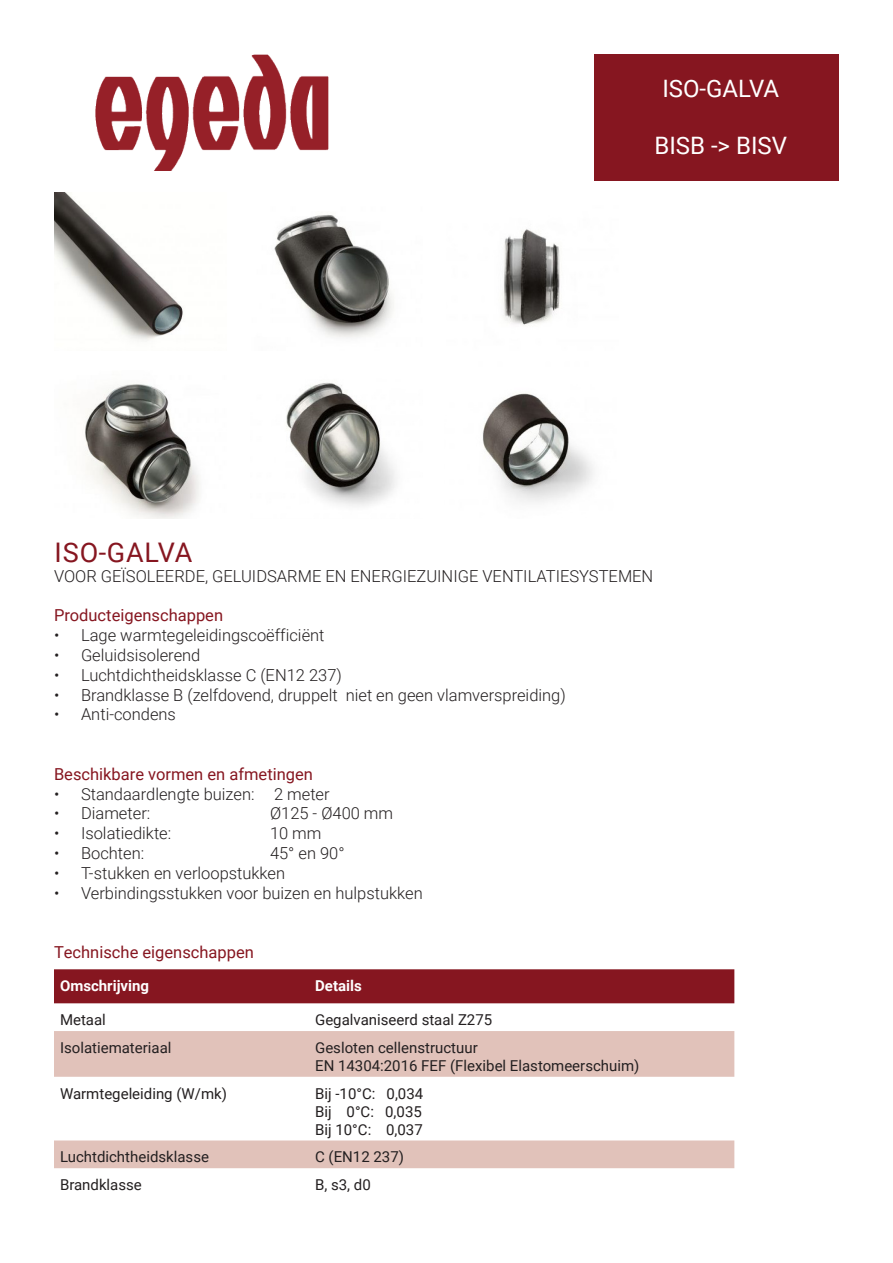
<style>
.page{position:relative;width:893px;height:1263px;background:#fff}
.page>*{position:absolute;margin:0;border:0;box-sizing:border-box;transform-origin:0 0}
.t1{font:27px "Roboto";letter-spacing:.035em;color:#861620}
.t2{font:24px "Roboto";color:#fff}
.t3{font:300 16.5px "Roboto";color:#231f20}
.t4{font:16.5px "Roboto";color:#861620}
.t5{font:15px/18px "Roboto";color:#231f20}
.t6{font:700 15px "Roboto";color:#fff}
</style>
<div class="page">
<img style="left:95px;top:54px;width:233px;height:117px">
<div style="left:594px;top:54px;width:245px;height:127px;background:#861620"></div>
<div style="left:54px;top:969px;width:680px;height:34px;background:#861620"></div>
<svg style="left:54px;top:1031px;width:680px;height:137px;fill:#e1c2ba"></svg>
<img style="left:54px;top:193px;width:129px;height:148px">
<img style="left:85px;top:383px;width:115px;height:136px">
<img style="left:274px;top:215px;width:120px;height:123px">
<img style="left:286px;top:382px;width:110px;height:124px">
<img style="left:502px;top:229px;width:58px;height:96px">
<img style="left:482px;top:393px;width:111px;height:110px">
<p class="t2" style="left:662px;top:71px;width:118px">ISO-GALVA</p>
<p class="t2" style="left:654px;top:129px;width:134px">BISB -&gt; BISV</p>
<p class="t1" style="left:54px;top:533px;width:139px">ISO-GALVA</p>
<p class="t3" style="left:54px;top:564px;width:601px">VOOR GEÏSOLEERDE, GELUIDSARME EN ENERGIEZUINIGE VENTILATIESYSTEMEN</p>
<p class="t4" style="left:54px;top:604px;width:171px">Producteigenschappen</p>
<p class="t3" style="left:54px;top:624px;width:272px">• Lage warmtegeleidingscoëfficiënt</p>
<p class="t3" style="left:54px;top:643px;width:148px">• Geluidsisolerend</p>
<p class="t3" style="left:54px;top:663px;width:289px">• Luchtdichtheidsklasse C (EN12 237)</p>
<p class="t3" style="left:54px;top:683px;width:513px">• Brandklasse B (zelfdovend, druppelt niet en geen vlamverspreiding)</p>
<p class="t3" style="left:54px;top:703px;width:123px">• Anti-condens</p>
<p class="t4" style="left:54px;top:762px;width:260px">Beschikbare vormen en afmetingen</p>
<p class="t3" style="left:54px;top:782px;width:277px">• Standaardlengte buizen: 2 meter</p>
<p class="t3" style="left:54px;top:802px;width:98px">• Diameter:</p>
<p class="t3" style="left:270px;top:802px;width:125px">Ø125 - Ø400 mm</p>
<p class="t3" style="left:54px;top:822px;width:119px">• Isolatiedikte:</p>
<p class="t3" style="left:270px;top:822px;width:53px">10 mm</p>
<p class="t3" style="left:54px;top:841px;width:92px">• Bochten:</p>
<p class="t3" style="left:270px;top:841px;width:76px">45° en 90°</p>
<p class="t3" style="left:54px;top:861px;width:233px">• T-stukken en verloopstukken</p>
<p class="t3" style="left:54px;top:881px;width:370px">• Verbindingsstukken voor buizen en hulpstukken</p>
<p class="t4" style="left:54px;top:940px;width:201px">Technische eigenschappen</p>
<p class="t6" style="left:60px;top:975px;width:91px">Omschrijving</p>
<p class="t6" style="left:315px;top:975px;width:48px">Details</p>
<p class="t5" style="left:60px;top:1010px;width:47px">Metaal</p>
<p class="t5" style="left:315px;top:1010px;width:179px">Gegalvaniseerd staal Z275</p>
<p class="t5" style="left:60px;top:1038px;width:113px">Isolatiemateriaal</p>
<p class="t5" style="left:315px;top:1038px;width:326px">Gesloten cellenstructuur<br>EN 14304:2016 FEF (Flexibel Elastomeerschuim)</p>
<p class="t5" style="left:60px;top:1083px;width:169px">Warmtegeleiding (W/mk)</p>
<p class="t5" style="left:315px;top:1083px;width:110px">Bij -10°C: 0,034<br>Bij 0°C: 0,035</p>
<p class="t5" style="left:315px;top:1119px;width:109px">Bij 10°C: 0,037</p>
<p class="t5" style="left:60px;top:1147px;width:151px">Luchtdichtheidsklasse</p>
<p class="t5" style="left:315px;top:1147px;width:90px">C (EN12 237)</p>
<p class="t5" style="left:60px;top:1175px;width:83px">Brandklasse</p>
<p class="t5" style="left:315px;top:1175px;width:57px">B, s3, d0</p>
</div>
